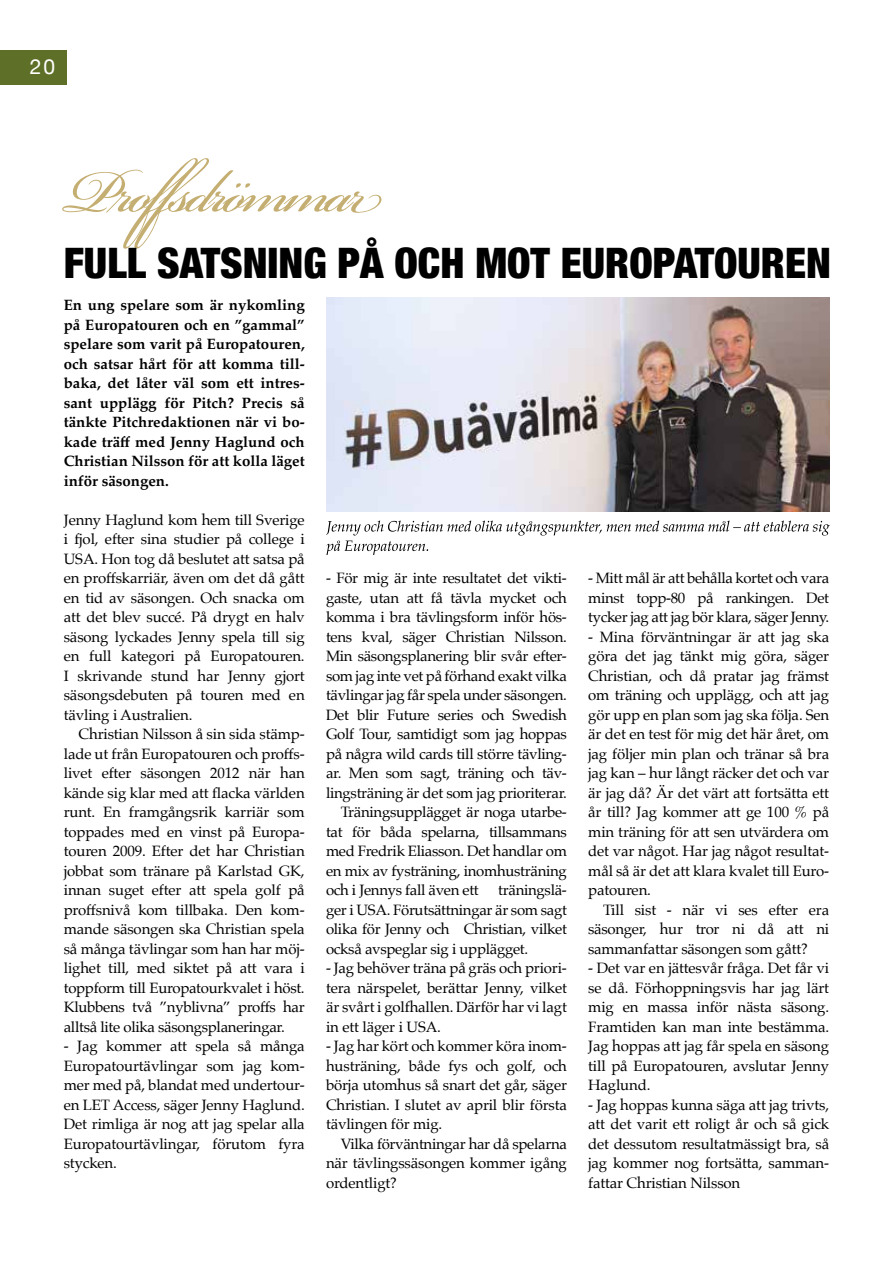
<style>
.page{position:relative;width:893px;height:1263px;background:#fff}
.page>*{position:absolute;margin:0;border:0;box-sizing:border-box;transform-origin:0 0}
.t1{font:93px "Bickham Script Pro";letter-spacing:-.05em;color:#c4ae71}
.t2{font:900 condensed 42px "Helvetica Neue";color:#000}
.t3{font:21px "Helvetica Neue";color:#fff}
.t4{font:15px/19.5px "Palatino";letter-spacing:-.02em;color:#000;text-align:justify}
.t5{font:700 15px/19.5px "Palatino";color:#000;text-align:justify}
</style>
<div class="page">
<div style="left:0;top:51px;width:67px;height:34px;background:#5e6f28"></div>
<img style="left:326px;top:298px;width:503px;height:213px">
<svg style="left:326px;top:520px;width:504px;height:35px"></svg>
<h3 class="t3" style="left:30px;top:52px;width:27px">20</h3>
<h1 class="t1" style="left:64px;top:125px;width:308px">Proffsdrömmar</h1>
<h2 class="t2" style="left:64px;top:229px;width:769px">FULL SATSNING PÅ OCH MOT EUROPATOUREN</h2>
<p class="t5" style="left:64px;top:295px;width:242px">En ung spelare som är nykomling på Europatouren och en ”gammal” spelare som varit på Europatouren, och satsar hårt för att komma till&shy;baka, det låter väl som ett intres&shy;sant upplägg för Pitch? Precis så tänkte Pitchredaktionen när vi bo&shy;kade träff med Jenny Haglund och Christian Nilsson för att kolla läget inför säsongen.</p>
<p class="t4" style="left:64px;top:510px;width:242px">Jenny Haglund kom hem till Sverige i fjol, efter sina studier på college i USA. Hon tog då beslutet att satsa på en proffskarriär, även om det då gått en tid av säsongen. Och snacka om att det blev succé. På drygt en halv säsong lyckades Jenny spela till sig en full kategori på Europatouren.<br>I skrivande stund har Jenny gjort säsongsdebuten på touren med en tävling i Australien.</p>
<p class="t4" style="left:64px;top:724px;width:242px;text-indent:15px">Christian Nilsson å sin sida stämp&shy;lade ut från Europatouren och proffs&shy;livet efter säsongen 2012 när han kände sig klar med att flacka världen runt. En framgångsrik karriär som toppades med en vinst på Europa&shy;touren 2009. Efter det har Christian jobbat som tränare på Karlstad GK, innan suget efter att spela golf på proffsnivå kom tillbaka. Den kom&shy;mande säsongen ska Christian spela så många tävlingar som han har möj&shy;lighet till, med siktet på att vara i toppform till Europatourkvalet i höst.<br>Klubbens två ”nyblivna” proffs har alltså lite olika säsongsplaneringar.</p>
<p class="t4" style="left:64px;top:1036px;width:242px">- Jag kommer att spela så många Europatourtävlingar som jag kom&shy;mer med på, blandat med undertour&shy;en LET Access, säger Jenny Haglund.<br>Det rimliga är nog att jag spelar alla Europatourtävlingar, förutom fyra stycken.</p>
<p class="t4" style="left:326px;top:568px;width:242px">- För mig är inte resultatet det vikti-</p>
<p class="t4" style="left:326px;top:588px;width:242px">gaste, utan att få tävla mycket och</p>
<p class="t4" style="left:326px;top:607px;width:242px">komma i bra tävlingsform inför hös-</p>
<p class="t4" style="left:326px;top:627px;width:242px">tens kval, säger Christian Nilsson.</p>
<p class="t4" style="left:326px;top:646px;width:242px">Min säsongsplanering blir svår efter-</p>
<p class="t4" style="left:326px;top:666px;width:242px">som jag inte vet på förhand exakt vilka</p>
<p class="t4" style="left:326px;top:685px;width:242px">tävlingar jag får spela under säsongen.</p>
<p class="t4" style="left:326px;top:705px;width:242px">Det blir Future series och Swedish</p>
<p class="t4" style="left:326px;top:724px;width:242px">Golf Tour, samtidigt som jag hoppas</p>
<p class="t4" style="left:326px;top:744px;width:242px">på några wild cards till större tävling-</p>
<p class="t4" style="left:326px;top:763px;width:242px">ar. Men som sagt, träning och täv-</p>
<p class="t4" style="left:326px;top:783px;width:242px">lingsträning är det som jag prioriterar.</p>
<p class="t4" style="left:341px;top:802px;width:228px">Träningsupplägget är noga utarbe-</p>
<p class="t4" style="left:326px;top:822px;width:242px">tat för båda spelarna, tillsammans</p>
<p class="t4" style="left:326px;top:841px;width:242px">med Fredrik Eliasson. Det handlar om</p>
<p class="t4" style="left:326px;top:861px;width:242px">en mix av fysträning, inomhusträning</p>
<p class="t4" style="left:326px;top:880px;width:154px">och i Jennys fall även ett</p>
<p class="t4" style="left:326px;top:880px;width:242px;text-indent:172px">träningslä&shy;ger i USA. Förutsättningar är som sagt olika för Jenny och Christian, vilket också avspeglar sig i upplägget.</p>
<p class="t4" style="left:326px;top:958px;width:242px">- Jag behöver träna på gräs och priori&shy;tera närspelet, berättar Jenny, vilket är svårt i golfhallen. Därför har vi lagt in ett läger i USA.</p>
<p class="t4" style="left:326px;top:1036px;width:242px">- Jag har kört och kommer köra inom&shy;husträning, både fys och golf, och börja utomhus så snart det går, säger Christian. I slutet av april blir första tävlingen för mig.</p>
<p class="t4" style="left:326px;top:1134px;width:242px;text-indent:15px">Vilka förväntningar har då spelarna när tävlingssäsongen kommer igång ordentligt?</p>
<p class="t4" style="left:588px;top:568px;width:242px">- Mitt mål är att behålla kortet och vara minst topp-80 på rankingen. Det tycker jag att jag bör klara, säger Jenny.</p>
<p class="t4" style="left:588px;top:627px;width:242px">- Mina förväntningar är att jag ska göra det jag tänkt mig göra, säger Christian, och då pratar jag främst om träning och upplägg, och att jag gör upp en plan som jag ska följa. Sen är det en test för mig det här året, om jag följer min plan och tränar så bra jag kan – hur långt räcker det och var är jag då? Är det värt att fortsätta ett år till? Jag kommer att ge 100 % på min träning för att sen utvärdera om det var något. Har jag något resultat&shy;mål så är det att klara kvalet till Euro&shy;patouren.</p>
<p class="t4" style="left:588px;top:900px;width:242px;text-indent:15px">Till sist - när vi ses efter era säsonger, hur tror ni då att ni sammanfattar säsongen som gått?</p>
<p class="t4" style="left:588px;top:958px;width:242px">- Det var en jättesvår fråga. Det får vi se då. Förhoppningsvis har jag lärt mig en massa inför nästa säsong.<br>Framtiden kan man inte bestämma.<br>Jag hoppas att jag får spela en säsong till på Europatouren, avslutar Jenny Haglund.</p>
<p class="t4" style="left:588px;top:1095px;width:242px">- Jag hoppas kunna säga att jag trivts, att det varit ett roligt år och så gick det dessutom resultatmässigt bra, så jag kommer nog fortsätta, samman&shy;fattar Christian Nilsson</p>
</div>
